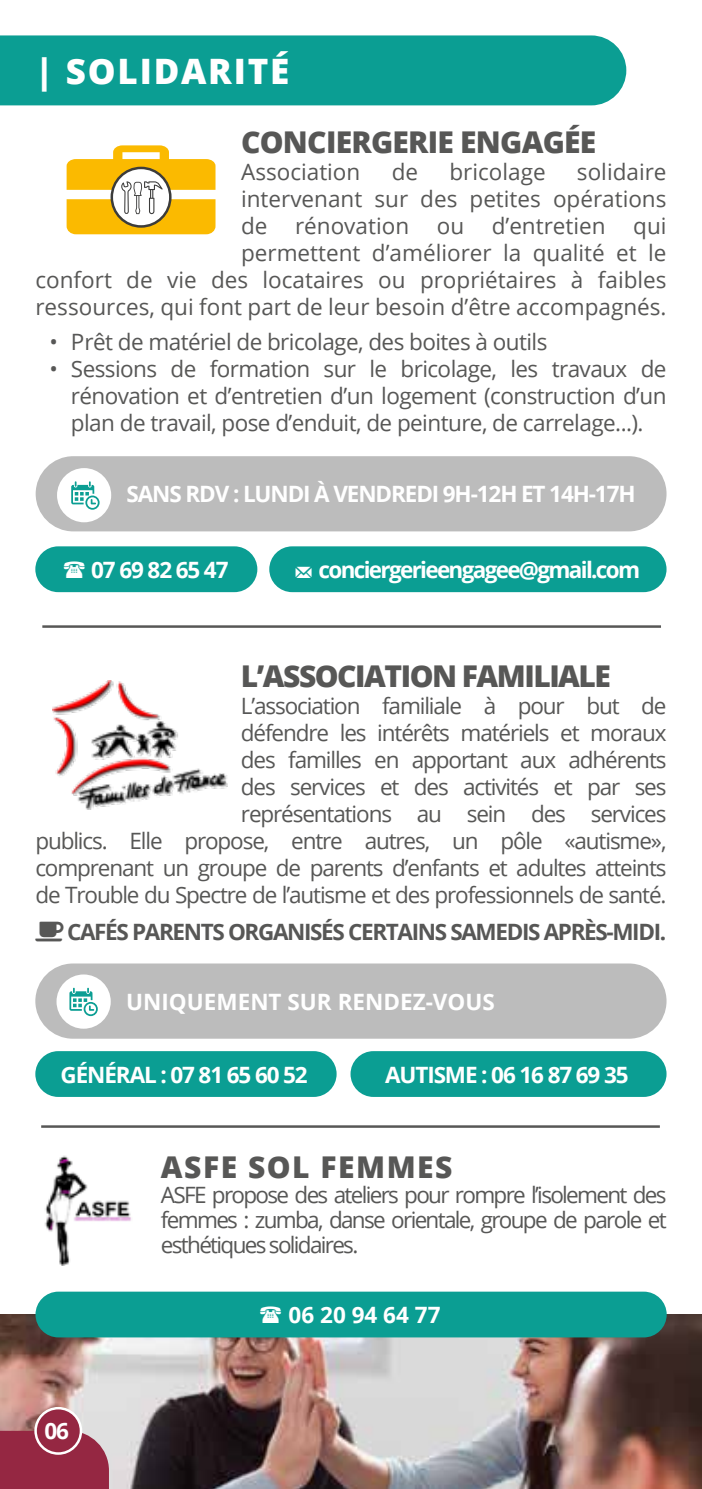
<style>
.page{position:relative;width:702px;height:1489px;background:#fff}
.page>*{position:absolute;margin:0;border:0;box-sizing:border-box;transform-origin:0 0}
.t1{font:800 35px "Open Sans";letter-spacing:.05em;color:#fff}
.t2{font:800 30px "Open Sans";letter-spacing:-.05em;color:#575756}
.t3{font:800 30px "Open Sans";letter-spacing:-.025em;color:#575756}
.t4{font:800 30px "Open Sans";letter-spacing:.05em;color:#575756}
.t5{font:22.5px/27px "Open Sans";letter-spacing:-.05em;color:#575756;text-align:justify}
.t6{font:22.5px/27px "Open Sans";color:#575756;text-align:right}
.t7{font:700 22.5px "Open Sans";letter-spacing:-.05em;color:#fff}
.t8{font:700 22.5px "Open Sans";letter-spacing:-.06em;color:#575756}
.t9{font:22.5px "Open Sans";letter-spacing:-.025em;color:#575756}
.t10{font:700 22.5px "Open Sans";letter-spacing:-.075em;color:#fff}
.t11{font:700 22.5px "Open Sans";color:#fff}
.s1{font-family:"Modern Pictograms";font-weight:400}
</style>
<div class="page">
<img style="left:0;top:1314px;width:702px;height:174px">
<img style="left:52px;top:680px;width:175px;height:129px">
<div style="left:35px;top:963px;width:631px;height:75px;background:#bcbcbc;border-radius:38px"></div>
<div style="left:36px;top:456px;width:630px;height:75px;background:#bcbcbc;border-radius:38px"></div>
<div style="left:57px;top:468px;width:54px;height:54px;background:#fff;border-radius:50%"></div>
<svg style="left:71px;top:481px;width:29px;height:28px"></svg>
<div style="left:56px;top:974px;width:55px;height:54px;background:#fff;border-radius:50%"></div>
<svg style="left:69px;top:987px;width:29px;height:29px"></svg>
<div style="left:269px;top:546px;width:397px;height:46px;background:#0b9e93;border-radius:23px"></div>
<div style="left:350px;top:1051px;width:316px;height:45px;background:#0b9e93;border-radius:23px"></div>
<hr style="left:42px;top:625px;width:619px;height:2px;background:#575756">
<hr style="left:41px;top:1125px;width:618px;height:2px;background:#575756">
<div style="left:35px;top:546px;width:222px;height:46px;background:#0b9e93;border-radius:23px"></div>
<div style="left:35px;top:1051px;width:301px;height:45px;background:#0b9e93;border-radius:23px"></div>
<svg style="left:67px;top:145px;width:148px;height:89px"></svg>
<img style="left:44px;top:1155px;width:87px;height:110px">
<div style="left:35px;top:1291px;width:631px;height:46px;background:#0b9e93;border-radius:23px"></div>
<div style="left:0;top:35px;width:626px;height:70px;background:#0b9e93"></div>
<svg style="left:0;top:1430px;width:109px;height:58px;background:#9b364f"></svg>
<div style="left:36px;top:1407px;width:45px;height:46px;background:#952742;border-radius:50%"></div>
<div style="left:34px;top:1406px;width:48px;height:48px;border:2px solid #fff;border-radius:50%"></div>
<h1 class="t1" style="left:36px;top:44px;width:255px">| SOLIDARITÉ</h1>
<h2 class="t3" style="left:241px;top:119px;width:357px">CONCIERGERIE ENGAGÉE</h2>
<p class="t6" style="left:241px;top:158px;width:121px">Association</p>
<p class="t5" style="left:391px;top:158px;width:28px">de</p>
<p class="t6" style="left:449px;top:158px;width:98px">bricolage</p>
<p class="t6" style="left:35px;top:158px;width:632px">solidaire<br>intervenant sur des petites opérations<br>de rénovation ou d’entretien qui<br>permettent d’améliorer la qualité et le<br>confort de vie des locataires ou propriétaires à faibles ressources, qui font part de leur besoin d’être accompagnés.</p>
<p class="t9" style="left:50px;top:326px;width:499px">• Prêt de matériel de bricolage, des boites à outils</p>
<p class="t5" style="left:71px;top:355px;width:597px;text-indent:-21px">• Sessions de formation sur le bricolage, les travaux de rénovation et d’entretien d’un logement (construction d’un plan de travail, pose d’enduit, de peinture, de carrelage...).</p>
<p class="t7" style="left:127px;top:478px;width:510px">SANS RDV : LUNDI À VENDREDI 9H-12H ET 14H-17H</p>
<p class="t7" style="left:91px;top:554px;width:139px">07 69 82 65 47</p>
<p class="t10" style="left:293px;top:554px;width:348px"><span class="s1">m</span> conciergerieengagee@gmail.com</p>
<h2 class="t2" style="left:241px;top:653px;width:371px">L’ASSOCIATION FAMILIALE</h2>
<p class="t5" style="left:35px;top:691px;width:632px;text-align:right">L’association familiale à pour but de<br>défendre les intérêts matériels et moraux<br>des familles en apportant aux adhérents<br>des services et des activités et par ses<br>représentations au sein des services<br>publics. Elle propose, entre autres, un pôle «autisme», comprenant un groupe de parents d’enfants et adultes atteints de Trouble du Spectre de l’autisme et des professionnels de santé.</p>
<p class="t8" style="left:67px;top:916px;width:600px">CAFÉS PARENTS ORGANISÉS CERTAINS SAMEDIS APRÈS-MIDI.</p>
<p class="t11" style="left:126px;top:985px;width:370px">UNIQUEMENT SUR RENDEZ-VOUS</p>
<p class="t7" style="left:61px;top:1058px;width:248px">GÉNÉRAL : 07 81 65 60 52</p>
<p class="t7" style="left:385px;top:1058px;width:245px">AUTISME : 06 16 87 69 35</p>
<h2 class="t4" style="left:161px;top:1144px;width:293px">ASFE SOL FEMMES</h2>
<p class="t5" style="left:161px;top:1181px;width:507px;line-height:25px">ASFE propose des ateliers pour rompre l’isolement des femmes : zumba, danse orientale, groupe de parole et esthétiques solidaires.</p>
<p class="t7" style="left:45px;top:1415px;width:26px">06</p>
<p class="t7" style="left:288px;top:1298px;width:153px">06 20 94 64 77</p>
</div>
